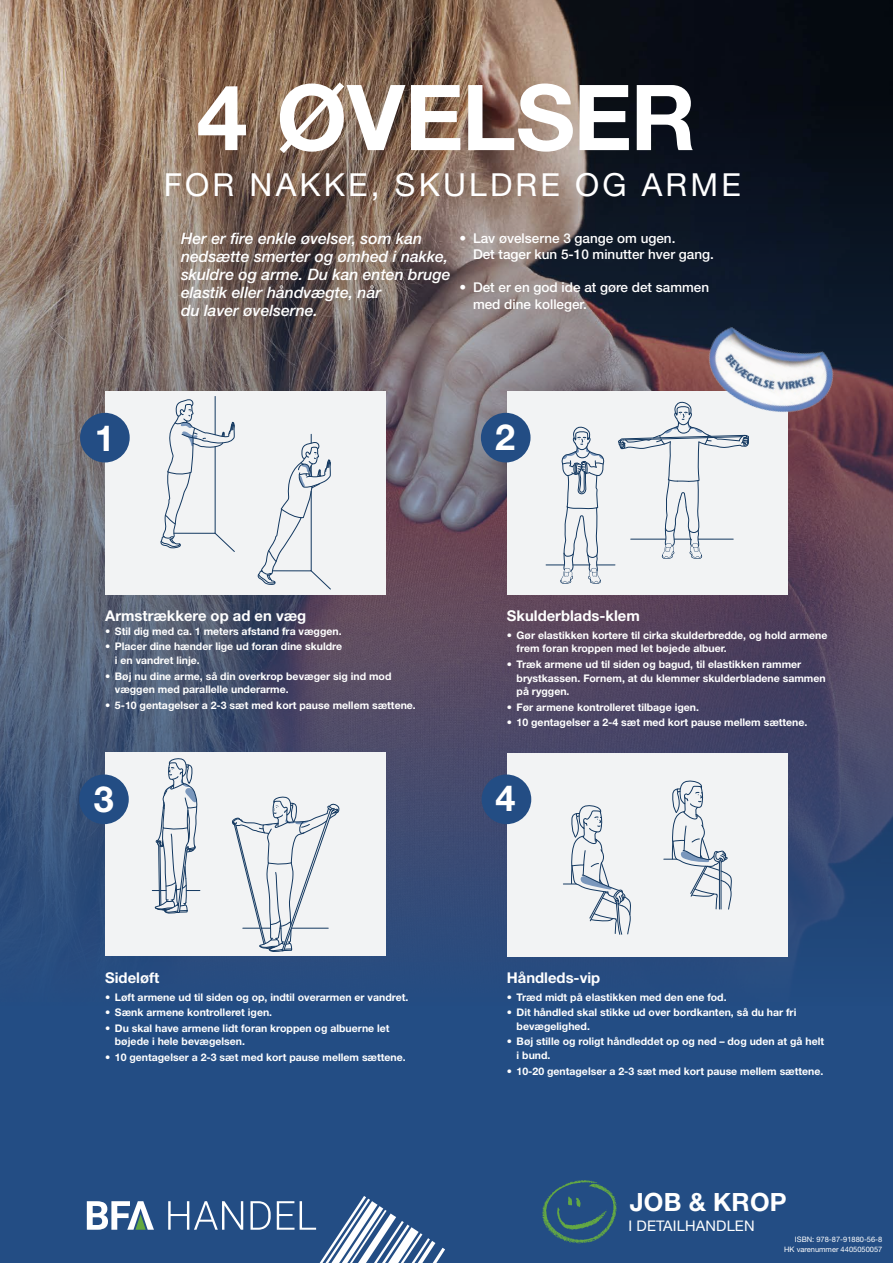
<style>
.page{position:relative;width:893px;height:1263px;background:#fff}
.page>*{position:absolute;margin:0;border:0;box-sizing:border-box;transform-origin:0 0}
.t1{font:700 91.12px "Helvetica Neue LT Std";letter-spacing:-.01em;color:#fff}
.t2{font:700 36px "Helvetica Neue LT Std";color:#fff}
.t3{font:31.8px "Helvetica Neue LT Std";letter-spacing:.1em;color:#fff}
.t4{font:700 25.2px "Helvetica Neue LT Std";letter-spacing:.01em;color:#fff}
.t5{font:italic 500 15.75px/18px "Helvetica Neue LT Std";color:#fff}
.t6{font:700 14.85px "Helvetica Neue LT Std";color:#fff}
.t7{font:14.62px "Helvetica Neue LT Std";letter-spacing:.01em;color:#fff}
.t8{font:500 13.5px/16.5px "Helvetica Neue LT Std";color:#fff}
.t9{font:700 10.5px/13.5px "Helvetica Neue LT Std";color:#fff}
.t10{font:7.5px/10.8px "Helvetica Neue LT Std";color:#fff;text-align:right}
</style>
<div class="page">
<div style="left:0;top:0;width:893px;height:1258px;background:#234d84"></div>
<img style="left:0;top:0;width:893px;height:957px">
<div style="left:0;top:1198px;width:893px;height:65px;background:#234d84"></div>
<svg style="left:87px;top:1201px;width:67px;height:29px"></svg>
<svg style="left:168px;top:1201px;width:75px;height:29px"></svg>
<svg style="left:250px;top:1201px;width:21px;height:29px"></svg>
<svg style="left:277px;top:1201px;width:17px;height:29px"></svg>
<svg style="left:300px;top:1196px;width:145px;height:67px"></svg>
<svg style="left:542px;top:1180px;width:75px;height:64px"></svg>
<div style="left:507px;top:753px;width:281px;height:203px;background:#f2f3f4"></div>
<svg style="left:563px;top:805px;width:68px;height:130px"></svg>
<svg style="left:664px;top:780px;width:67px;height:129px"></svg>
<div style="left:507px;top:392px;width:281px;height:203px;background:#f2f3f4"></div>
<svg style="left:546px;top:401px;width:203px;height:182px"></svg>
<div style="left:105px;top:392px;width:281px;height:203px;background:#f2f3f4"></div>
<hr style="left:215px;top:396px;width:1px;height:39px;background:#133860">
<svg style="left:160px;top:399px;width:75px;height:153px"></svg>
<svg style="left:257px;top:434px;width:74px;height:155px"></svg>
<div style="left:105px;top:753px;width:281px;height:203px;background:#f2f3f4"></div>
<svg style="left:152px;top:758px;width:48px;height:156px"></svg>
<svg style="left:232px;top:796px;width:107px;height:156px"></svg>
<img style="left:689px;top:305px;width:160px;height:137px">
<div style="left:481px;top:413px;width:49px;height:49px;background:#234d84;border-radius:50%"></div>
<div style="left:482px;top:774px;width:49px;height:50px;background:#234d84;border-radius:50%"></div>
<div style="left:80px;top:413px;width:50px;height:49px;background:#234d84;border-radius:50%"></div>
<div style="left:79px;top:774px;width:50px;height:50px;background:#234d84;border-radius:50%"></div>
<h2 class="t2" style="left:95px;top:415px;width:22px">1</h2>
<h1 class="t1" style="left:197px;top:61px;width:501px">4 ØVELSER</h1>
<h3 class="t3" style="left:164px;top:166px;width:578px">FOR NAKKE, SKULDRE OG ARME</h3>
<h3 class="t5" style="left:181px;top:230px;width:271px">Her er fire enkle øvelser, som kan nedsætte smerter og ømhed i nakke, skuldre og arme. Du kan enten bruge elastik eller håndvægte, når<br>du laver øvelserne.</h3>
<p class="t8" style="left:473px;top:230px;width:242px;text-indent:-14px">• Lav øvelserne 3 gange om ugen.<br>Det tager kun 5-10 minutter hver gang.</p>
<p class="t8" style="left:473px;top:279px;width:238px;text-indent:-14px">• Det er en god ide at gøre det sammen med dine kolleger.</p>
<h2 class="t2" style="left:495px;top:415px;width:22px">2</h2>
<h3 class="t6" style="left:105px;top:607px;width:203px">Armstrækkere op ad en væg</h3>
<p class="t9" style="left:105px;top:624px;width:238px">• Stil dig med ca. 1 meters afstand fra væggen.</p>
<p class="t9" style="left:115px;top:640px;width:229px;text-indent:-10px">• Placer dine hænder lige ud foran dine skuldre i en vandret linje.</p>
<p class="t9" style="left:115px;top:669px;width:278px;text-indent:-10px">• Bøj nu dine arme, så din overkrop bevæger sig ind mod væggen med parallelle underarme.</p>
<p class="t9" style="left:105px;top:698px;width:312px">• 5-10 gentagelser a 2-3 sæt med kort pause mellem sættene.</p>
<h2 class="t2" style="left:94px;top:777px;width:22px">3</h2>
<h3 class="t6" style="left:105px;top:968px;width:56px">Sideløft</h3>
<p class="t9" style="left:105px;top:990px;width:305px">• Løft armene ud til siden og op, indtil overarmen er vandret.</p>
<p class="t9" style="left:105px;top:1005px;width:168px">• Sænk armene kontrolleret igen.</p>
<p class="t9" style="left:115px;top:1021px;width:276px;text-indent:-10px">• Du skal have armene lidt foran kroppen og albuerne let bøjede i hele bevægelsen.</p>
<p class="t9" style="left:105px;top:1050px;width:302px">• 10 gentagelser a 2-3 sæt med kort pause mellem sættene.</p>
<h3 class="t6" style="left:507px;top:607px;width:134px">Skulderblads-klem</h3>
<p class="t9" style="left:517px;top:628px;width:312px;text-indent:-10px">• Gør elastikken kortere til cirka skulderbredde, og hold armene frem foran kroppen med let bøjede albuer.</p>
<p class="t9" style="left:517px;top:657px;width:311px;text-indent:-10px">• Træk armene ud til siden og bagud, til elastikken rammer brystkassen. Fornem, at du klemmer skulderbladene sammen på ryggen.</p>
<p class="t9" style="left:507px;top:700px;width:194px">• Før armene kontrolleret tilbage igen.</p>
<p class="t9" style="left:507px;top:716px;width:302px">• 10 gentagelser a 2-4 sæt med kort pause mellem sættene.</p>
<h2 class="t2" style="left:495px;top:776px;width:22px">4</h2>
<h3 class="t6" style="left:507px;top:968px;width:95px">Håndleds-vip</h3>
<p class="t9" style="left:507px;top:990px;width:221px">• Træd midt på elastikken med den ene fod.</p>
<p class="t9" style="left:517px;top:1005px;width:281px;text-indent:-10px">• Dit håndled skal stikke ud over bordkanten, så du har fri bevægelighed.</p>
<p class="t9" style="left:517px;top:1035px;width:309px;text-indent:-10px">• Bøj stille og roligt håndleddet op og ned – dog uden at gå helt i bund.</p>
<p class="t9" style="left:507px;top:1064px;width:318px">• 10-20 gentagelser a 2-3 sæt med kort pause mellem sættene.</p>
<h3 class="t4" style="left:630px;top:1186px;width:158px">JOB &amp; KROP</h3>
<h3 class="t7" style="left:628px;top:1217px;width:128px">I DETAILHANDLEN</h3>
<p class="t10" style="left:784px;top:1233px;width:100px">ISBN: 978-87-91880-56-8<br>HK varenummer 4405050057</p>
</div>
